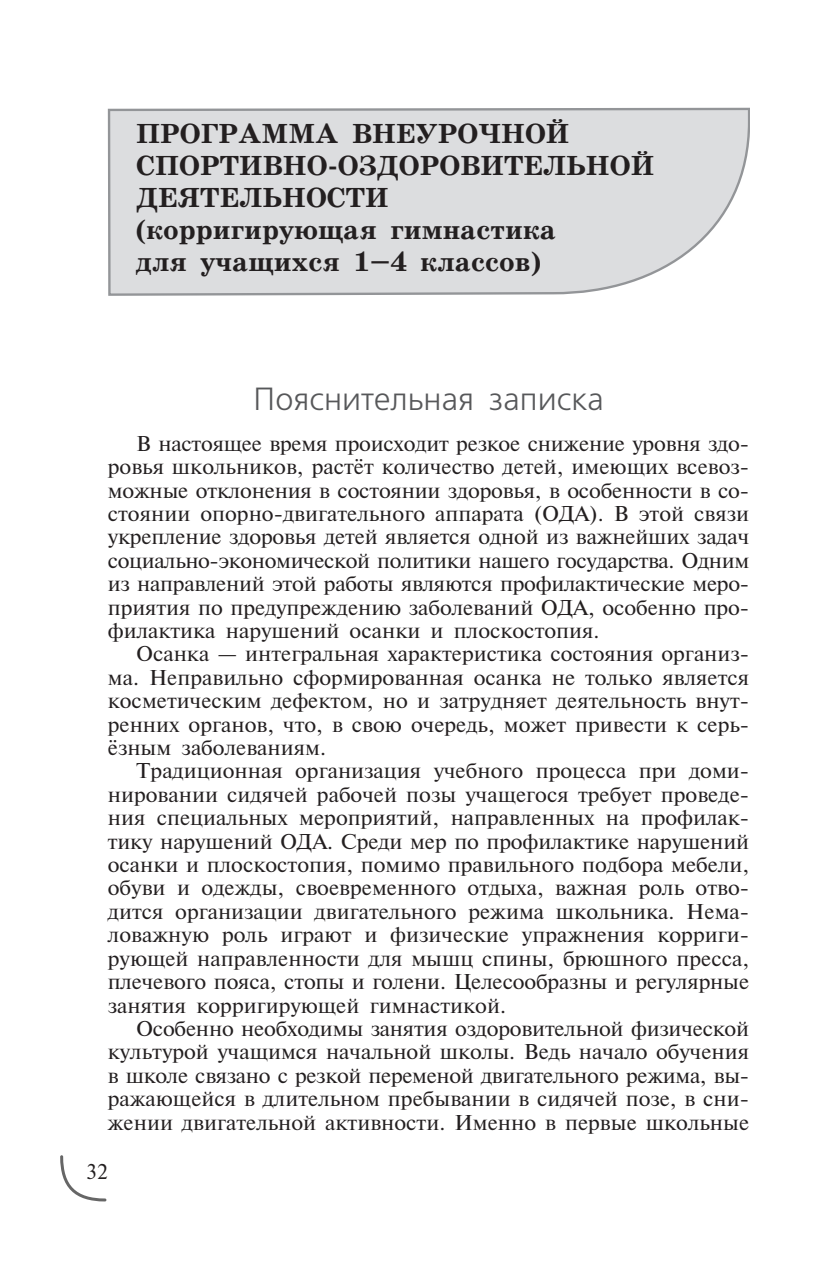
<style>
.page{position:relative;width:823px;height:1276px;background:#fff}
.page>*{position:absolute;margin:0;border:0;box-sizing:border-box;transform-origin:0 0}
.t1{font:32px "Free Set C";color:#57585a}
.t2{font:700 28px/32px "School Book C San Pin";color:#231f20}
.t3{font:21.4px/23.4px "Newton C San Pin";color:#231f20;text-align:justify}
.t4{font:21.4px "Newton C";color:#231f20}
</style>
<div class="page">
<svg style="left:60px;top:1155px;width:46px;height:46px"></svg>
<svg style="left:108px;top:108px;width:640px;height:188px;background:#dadbdd"></svg>
<h2 class="t2" style="left:136px;top:120px;width:519px">ПРОГРАММА ВНЕУРОЧНОЙ<br>СПОРТИВНО-ОЗДОРОВИТЕЛЬНОЙ<br>ДЕЯТЕЛЬНОСТИ<br>(корригирующая гимнастика<br>для учащихся 1–4 классов)</h2>
<h1 class="t1" style="left:253px;top:386px;width:352px">Пояснительная записка</h1>
<p class="t3" style="left:108px;top:433px;width:642px;text-indent:28px">В настоящее время происходит резкое снижение уровня здо&shy;ровья школьников, растёт количество детей, имеющих всевоз&shy;можные отклонения в состоянии здоровья, в особенности в со&shy;стоянии опорно-двигательного аппарата (ОДА). В этой связи укрепление здоровья детей является одной из важнейших задач социально-экономической политики нашего государства. Одним из направлений этой работы являются профилактические меро&shy;приятия по предупреждению заболеваний ОДА, особенно про&shy;филактика нарушений осанки и плоскостопия.</p>
<p class="t3" style="left:108px;top:644px;width:642px;text-indent:28px">Осанка — интегральная характеристика состояния организ&shy;ма. Неправильно сформированная осанка не только является косметическим дефектом, но и затрудняет деятельность внут&shy;ренних органов, что, в свою очередь, может привести к серь&shy;ёзным заболеваниям.</p>
<p class="t3" style="left:108px;top:761px;width:642px;text-indent:28px">Традиционная организация учебного процесса при доми&shy;нировании сидячей рабочей позы учащегося требует проведе&shy;ния специальных мероприятий, направленных на профилак&shy;тику нарушений ОДА. Среди мер по профилактике нарушений осанки и плоскостопия, помимо правильного подбора мебели, обуви и одежды, своевременного отдыха, важная роль отво&shy;дится организации двигательного режима школьника. Нема&shy;ловажную роль играют и физические упражнения корриги&shy;рующей направленности для мышц спины, брюшного пресса, плечевого пояса, стопы и голени. Целесообразны и регулярные занятия корригирующей гимнастикой.</p>
<p class="t3" style="left:108px;top:1018px;width:642px;text-indent:28px">Особенно необходимы занятия оздоровительной физической культурой учащимся начальной школы. Ведь начало обучения в школе связано с резкой переменой двигательного режима, вы&shy;ражающейся в длительном пребывании в сидячей позе, в сни&shy;жении двигательной активности. Именно в первые школьные</p>
<p class="t4" style="left:86px;top:1164px;width:23px">32</p>
</div>
